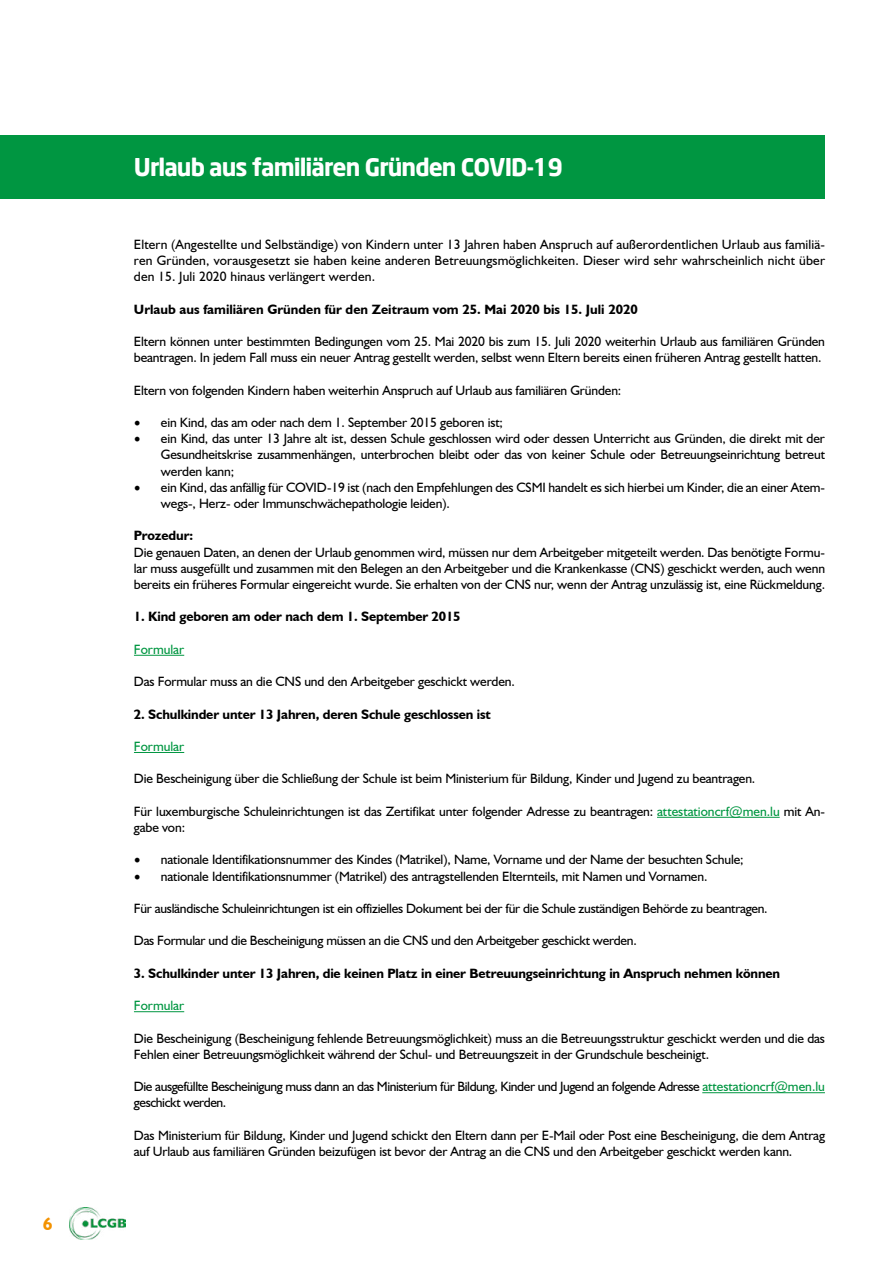
<style>
.page{position:relative;width:893px;height:1263px;background:#fff}
.page>*{position:absolute;margin:0;border:0;box-sizing:border-box;transform-origin:0 0}
.t1{font:700 24px "Neo Sans";letter-spacing:-.04em;color:#fff}
.t2{font:700 18px "Humanist 521 BT";color:#f39200}
.t3{font:13.5px/16.2px "Humanist 521 BT";letter-spacing:-.01em;color:#000}
.t4{font:700 13.5px "Humanist 521 BT";letter-spacing:-.01em;color:#000}
.t5{font:13.5px/16.2px "Humanist 521 BT";letter-spacing:-.03em;color:#000}
.t6{font:13.5px "Humanist 521 BT";color:#009641}
.s1{font-family:"Minion Pro";font-size:18px}
.s2{color:#009641}
</style>
<div class="page">
<img style="left:69px;top:1207px;width:57px;height:33px">
<hr style="left:134px;top:655px;width:50px;height:1px;background:#009641">
<hr style="left:134px;top:752px;width:50px;height:1px;background:#009641">
<hr style="left:657px;top:817px;width:123px;height:1px;background:#009641">
<hr style="left:134px;top:1011px;width:50px;height:1px;background:#009641">
<hr style="left:702px;top:1092px;width:123px;height:1px;background:#009641">
<div style="left:0;top:136px;width:825px;height:63px;background:#009641"></div>
<h2 class="t2" style="left:43px;top:1213px;width:11px">6</h2>
<h1 class="t1" style="left:134px;top:152px;width:430px">Urlaub aus familiären Gründen COVID-19</h1>
<p class="t3" style="left:134px;top:236px;width:693px;text-align:justify">Eltern (Angestellte und Selbständige) von Kindern unter 13 Jahren haben Anspruch auf außerordentlichen Urlaub aus familiä&shy;ren Gründen, vorausgesetzt sie haben keine anderen Betreuungsmöglichkeiten. Dieser wird sehr wahrscheinlich nicht über den 15. Juli 2020 hinaus verlängert werden.</p>
<p class="t4" style="left:134px;top:300px;width:505px">Urlaub aus familiären Gründen für den Zeitraum vom 25. Mai 2020 bis 15. Juli 2020</p>
<p class="t3" style="left:134px;top:333px;width:693px">Eltern können unter bestimmten Bedingungen vom 25. Mai 2020 bis zum 15. Juli 2020 weiterhin Urlaub aus familiären Gründen beantragen. In jedem Fall muss ein neuer Antrag gestellt werden, selbst wenn Eltern bereits einen früheren Antrag gestellt hatten.</p>
<p class="t3" style="left:134px;top:381px;width:489px">Eltern von folgenden Kindern haben weiterhin Anspruch auf Urlaub aus familiären Gründen:</p>
<p class="t3" style="left:134px;top:414px;width:371px"><span class="s1">•</span> ein Kind, das am oder nach dem 1. September 2015 geboren ist;</p>
<p class="t3" style="left:161px;top:430px;width:666px;text-align:justify;text-indent:-27px"><span class="s1">•</span> ein Kind, das unter 13 Jahre alt ist, dessen Schule geschlossen wird oder dessen Unterricht aus Gründen, die direkt mit der Gesundheitskrise zusammenhängen, unterbrochen bleibt oder das von keiner Schule oder Betreuungseinrichtung betreut werden kann;</p>
<p class="t3" style="left:161px;top:479px;width:666px;text-indent:-27px"><span class="s1">•</span> ein Kind, das anfällig für COVID-19 ist (nach den Empfehlungen des CSMI handelt es sich hierbei um Kinder, die an einer Atem&shy;wegs-, Herz- oder Immunschwächepathologie leiden).</p>
<p class="t4" style="left:134px;top:527px;width:61px">Prozedur:</p>
<p class="t3" style="left:134px;top:543px;width:693px;text-align:justify">Die genauen Daten, an denen der Urlaub genommen wird, müssen nur dem Arbeitgeber mitgeteilt werden. Das benötigte Formu&shy;lar muss ausgefüllt und zusammen mit den Belegen an den Arbeitgeber und die Krankenkasse (CNS) geschickt werden, auch wenn bereits ein früheres Formular eingereicht wurde. Sie erhalten von der CNS nur, wenn der Antrag unzulässig ist, eine Rückmeldung.</p>
<p class="t4" style="left:134px;top:608px;width:328px">1. Kind geboren am oder nach dem 1. September 2015</p>
<p class="t6" style="left:134px;top:641px;width:52px">Formular</p>
<p class="t3" style="left:134px;top:673px;width:382px">Das Formular muss an die CNS und den Arbeitgeber geschickt werden.</p>
<p class="t4" style="left:134px;top:705px;width:358px">2. Schulkinder unter 13 Jahren, deren Schule geschlossen ist</p>
<p class="t6" style="left:134px;top:738px;width:52px">Formular</p>
<p class="t3" style="left:134px;top:770px;width:623px">Die Bescheinigung über die Schließung der Schule ist beim Ministerium für Bildung, Kinder und Jugend zu beantragen.</p>
<p class="t3" style="left:134px;top:803px;width:692px">Für luxemburgische Schuleinrichtungen ist das Zertifikat unter folgender Adresse zu beantragen: <span class="s2">attestationcrf@men.lu</span> mit An&shy;gabe von:</p>
<p class="t3" style="left:134px;top:851px;width:611px"><span class="s1">•</span> nationale Identifikationsnummer des Kindes (Matrikel), Name, Vorname und der Name der besuchten Schule;</p>
<p class="t3" style="left:134px;top:867px;width:575px"><span class="s1">•</span> nationale Identifikationsnummer (Matrikel) des antragstellenden Elternteils, mit Namen und Vornamen.</p>
<p class="t3" style="left:134px;top:900px;width:635px">Für ausländische Schuleinrichtungen ist ein offizielles Dokument bei der für die Schule zuständigen Behörde zu beantragen.</p>
<p class="t3" style="left:134px;top:932px;width:504px">Das Formular und die Bescheinigung müssen an die CNS und den Arbeitgeber geschickt werden.</p>
<p class="t4" style="left:134px;top:965px;width:648px">3. Schulkinder unter 13 Jahren, die keinen Platz in einer Betreuungseinrichtung in Anspruch nehmen können</p>
<p class="t6" style="left:134px;top:997px;width:52px">Formular</p>
<p class="t3" style="left:134px;top:1029px;width:692px">Die Bescheinigung (Bescheinigung fehlende Betreuungsmöglichkeit) muss an die Betreuungsstruktur geschickt werden und die das<br>Fehlen einer Betreuungsmöglichkeit während der Schul- und Betreuungszeit in der Grundschule bescheinigt.</p>
<p class="t5" style="left:134px;top:1078px;width:692px">Die ausgefüllte Bescheinigung muss dann an das Ministerium für Bildung, Kinder und Jugend an folgende Adresse <span class="s2">attestationcrf@men.lu </span>geschickt werden.</p>
<p class="t3" style="left:134px;top:1127px;width:693px">Das Ministerium für Bildung, Kinder und Jugend schickt den Eltern dann per E-Mail oder Post eine Bescheinigung, die dem Antrag auf Urlaub aus familiären Gründen beizufügen ist bevor der Antrag an die CNS und den Arbeitgeber geschickt werden kann.</p>
</div>
